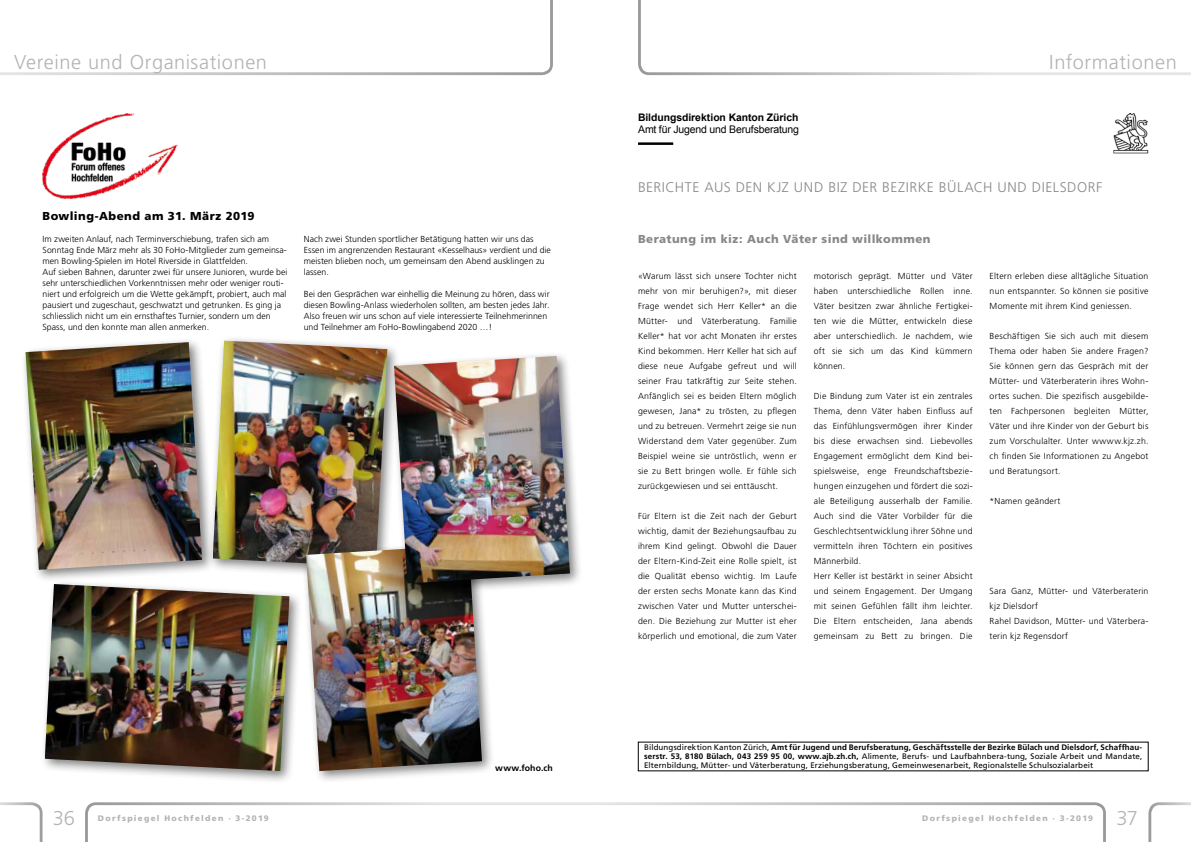
<style>
.page{position:relative;width:1191px;height:842px;background:#fff}
.page>*{position:absolute;margin:0;border:0;box-sizing:border-box;transform-origin:0 0}
.t1{font:300 20px "Frutiger";letter-spacing:.025em;color:#b1b3b4}
.t2{font:300 20px "Frutiger CE";color:#b1b3b4}
.t3{font:300 14px "Frutiger";letter-spacing:.04em;color:#87888a}
.t4{font:900 11.5px "Frutiger";letter-spacing:.035em;color:#87888a}
.t5{font:900 11.5px "Frutiger";letter-spacing:.04em;color:#000}
.t6{font:10.5px "Arial";letter-spacing:-.015em;color:#000}
.t7{font:700 10.4px "Arial";letter-spacing:-.005em;color:#000}
.t8{font:300 8.8px/15px "Frutiger";letter-spacing:.015em;color:#000}
.t9{font:700 8.8px "Frutiger";letter-spacing:.01em;color:#000}
.t10{font:8px/9px "Frutiger";letter-spacing:.01em;color:#000;text-align:justify}
.t11{font:900 8px "Frutiger";letter-spacing:.165em;color:#b1b3b4}
.s1{font-weight:700}
</style>
<div class="page">
<svg style="left:0;top:0;width:553px;height:75px"></svg>
<svg style="left:0;top:802px;width:43px;height:40px"></svg>
<svg style="left:638px;top:0;width:553px;height:75px"></svg>
<svg style="left:85px;top:802px;width:1021px;height:40px"></svg>
<svg style="left:1148px;top:802px;width:43px;height:40px"></svg>
<img style="left:43px;top:113px;width:135px;height:85px">
<div style="left:20px;top:337px;width:195px;height:246px;background:#000;opacity:.5"></div>
<img style="left:26px;top:342px;width:176px;height:228px">
<div style="left:207px;top:335px;width:193px;height:245px;background:#000;opacity:.5"></div>
<img style="left:213px;top:341px;width:174px;height:226px">
<div style="left:40px;top:579px;width:263px;height:205px;background:#000;opacity:.5"></div>
<img style="left:45px;top:584px;width:244px;height:187px">
<div style="left:301px;top:540px;width:194px;height:244px;background:#000;opacity:.5"></div>
<img style="left:306px;top:545px;width:176px;height:226px">
<div style="left:389px;top:351px;width:194px;height:246px;background:#000;opacity:.5"></div>
<img style="left:394px;top:356px;width:176px;height:227px">
<hr style="left:638px;top:142px;width:35px;height:3px;background:#000">
<img style="left:1113px;top:113px;width:36px;height:40px">
<h1 class="t1" style="left:14px;top:51px;width:254px">Vereine und Organisationen</h1>
<h3 class="t5" style="left:43px;top:209px;width:213px">Bowling-Abend am 31. März 2019</h3>
<p class="t8" style="left:43px;top:234px;width:246px;line-height:11px">Im zweiten Anlauf, nach Terminverschiebung, trafen sich am Sonntag Ende März mehr als 30 FoHo-Mitglieder zum gemeinsa&shy;men Bowling-Spielen im Hotel Riverside in Glattfelden.<br>Auf sieben Bahnen, darunter zwei für unsere Junioren, wurde bei sehr unterschiedlichen Vorkenntnissen mehr oder weniger routi&shy;niert und erfolgreich um die Wette gekämpft, probiert, auch mal pausiert und zugeschaut, geschwatzt und getrunken. Es ging ja schliesslich nicht um ein ernsthaftes Turnier, sondern um den Spass, und den konnte man allen anmerken.</p>
<p class="t8" style="left:304px;top:233px;width:249px;line-height:11px">Nach zwei Stunden sportlicher Betätigung hatten wir uns das Essen im angrenzenden Restaurant «Kesselhaus» verdient und die meisten blieben noch, um gemeinsam den Abend ausklingen zu lassen.</p>
<p class="t8" style="left:304px;top:288px;width:247px;line-height:11px">Bei den Gesprächen war einhellig die Meinung zu hören, dass wir diesen Bowling-Anlass wiederholen sollten, am besten jedes Jahr.<br>Also freuen wir uns schon auf viele interessierte Teilnehmerinnen und Teilnehmer am FoHo-Bowlingabend 2020 …!</p>
<p class="t9" style="left:495px;top:763px;width:59px">www.foho.ch</p>
<p class="t7" style="left:638px;top:111px;width:162px">Bildungsdirektion Kanton Zürich</p>
<p class="t6" style="left:638px;top:123px;width:162px">Amt für Jugend und Berufsberatung</p>
<h1 class="t1" style="left:1049px;top:51px;width:129px">Informationen</h1>
<h2 class="t3" style="left:638px;top:179px;width:466px">BERICHTE AUS DEN KJZ UND BIZ DER BEZIRKE BÜLACH UND DIELSDORF</h2>
<h3 class="t4" style="left:638px;top:232px;width:294px">Beratung im kiz: Auch Väter sind willkommen</h3>
<p class="t8" style="left:638px;top:268px;width:160px;text-align:justify">«Warum lässt sich unsere Tochter nicht mehr von mir beruhigen?», mit dieser Frage wendet sich Herr Keller* an die Mütter- und Väterberatung. Familie Keller* hat vor acht Monaten ihr erstes Kind bekommen. Herr Keller hat sich auf diese neue Aufgabe gefreut und will seiner Frau tatkräftig zur Seite stehen.<br>Anfänglich sei es beiden Eltern möglich gewesen, Jana* zu trösten, zu pflegen und zu betreuen. Vermehrt zeige sie nun Widerstand dem Vater gegenüber. Zum Beispiel weine sie untröstlich, wenn er sie zu Bett bringen wolle. Er fühle sich zurückgewiesen und sei enttäuscht.</p>
<p class="t8" style="left:638px;top:508px;width:160px;text-align:justify">Für Eltern ist die Zeit nach der Geburt wichtig, damit der Beziehungsaufbau zu ihrem Kind gelingt. Obwohl die Dauer der Eltern-Kind-Zeit eine Rolle spielt, ist die Qualität ebenso wichtig. Im Laufe der ersten sechs Monate kann das Kind zwischen Vater und Mutter unterschei&shy;den. Die Beziehung zur Mutter ist eher körperlich und emotional, die zum Vater</p>
<p class="t8" style="left:814px;top:268px;width:160px;text-align:justify">motorisch geprägt. Mütter und Väter haben unterschiedliche Rollen inne.<br>Väter besitzen zwar ähnliche Fertigkei&shy;ten wie die Mütter, entwickeln diese aber unterschiedlich. Je nachdem, wie oft sie sich um das Kind kümmern können.</p>
<p class="t8" style="left:814px;top:388px;width:160px">Die Bindung zum Vater ist ein zentrales Thema, denn Väter haben Einfluss auf das Einfühlungsvermögen ihrer Kinder bis diese erwachsen sind. Liebevolles Engagement ermöglicht dem Kind bei&shy;spielsweise, enge Freundschaftsbezie&shy;hungen einzugehen und fördert die sozi&shy;ale Beteiligung ausserhalb der Familie.<br>Auch sind die Väter Vorbilder für die Geschlechtsentwicklung ihrer Söhne und vermitteln ihren Töchtern ein positives Männerbild.<br>Herr Keller ist bestärkt in seiner Absicht und seinem Engagement. Der Umgang mit seinen Gefühlen fällt ihm leichter.<br>Die Eltern entscheiden, Jana abends gemeinsam zu Bett zu bringen. Die</p>
<p class="t8" style="left:989px;top:268px;width:160px;text-align:justify">Eltern erleben diese alltägliche Situation nun entspannter. So können sie positive Momente mit ihrem Kind geniessen.</p>
<p class="t8" style="left:989px;top:328px;width:160px;text-align:justify">Beschäftigen Sie sich auch mit diesem Thema oder haben Sie andere Fragen?<br>Sie können gern das Gespräch mit der Mütter- und Väterberaterin ihres Wohn&shy;ortes suchen. Die spezifisch ausgebilde&shy;ten Fachpersonen begleiten Mütter, Väter und ihre Kinder von der Geburt bis zum Vorschulalter. Unter wwww.kjz.zh. ch finden Sie Informationen zu Angebot und Beratungsort.</p>
<p class="t8" style="left:989px;top:493px;width:72px">*Namen geändert</p>
<p class="t8" style="left:989px;top:583px;width:160px">Sara Ganz, Mütter- und Väterberaterin kjz Dielsdorf<br>Rahel Davidson, Mütter- und Väterbera&shy;terin kjz Regensdorf</p>
<p class="t10" style="left:644px;top:743px;width:499px">Bildungsdirektion Kanton Zürich, <span class="s1">Amt für Jugend und Berufsberatung, Geschäftsstelle der Bezirke Bülach und Dielsdorf, Schaffhau&shy;serstr. 53, 8180 Bülach, 043 259 95 00, www.ajb.zh.ch,</span> Alimente, Berufs- und Laufbahnbera-tung, Soziale Arbeit und Mandate, Elternbildung, Mütter- und Väterberatung, Erziehungsberatung, Gemeinwesenarbeit, Regionalstelle Schulsozialarbeit</p>
<h1 class="t2" style="left:53px;top:807px;width:24px">36</h1>
<p class="t11" style="left:98px;top:813px;width:172px">Dorfspiegel Hochfelden · 3-2019</p>
<p class="t11" style="left:922px;top:813px;width:172px">Dorfspiegel Hochfelden · 3-2019</p>
<h1 class="t2" style="left:1116px;top:807px;width:23px">37</h1>
</div>
